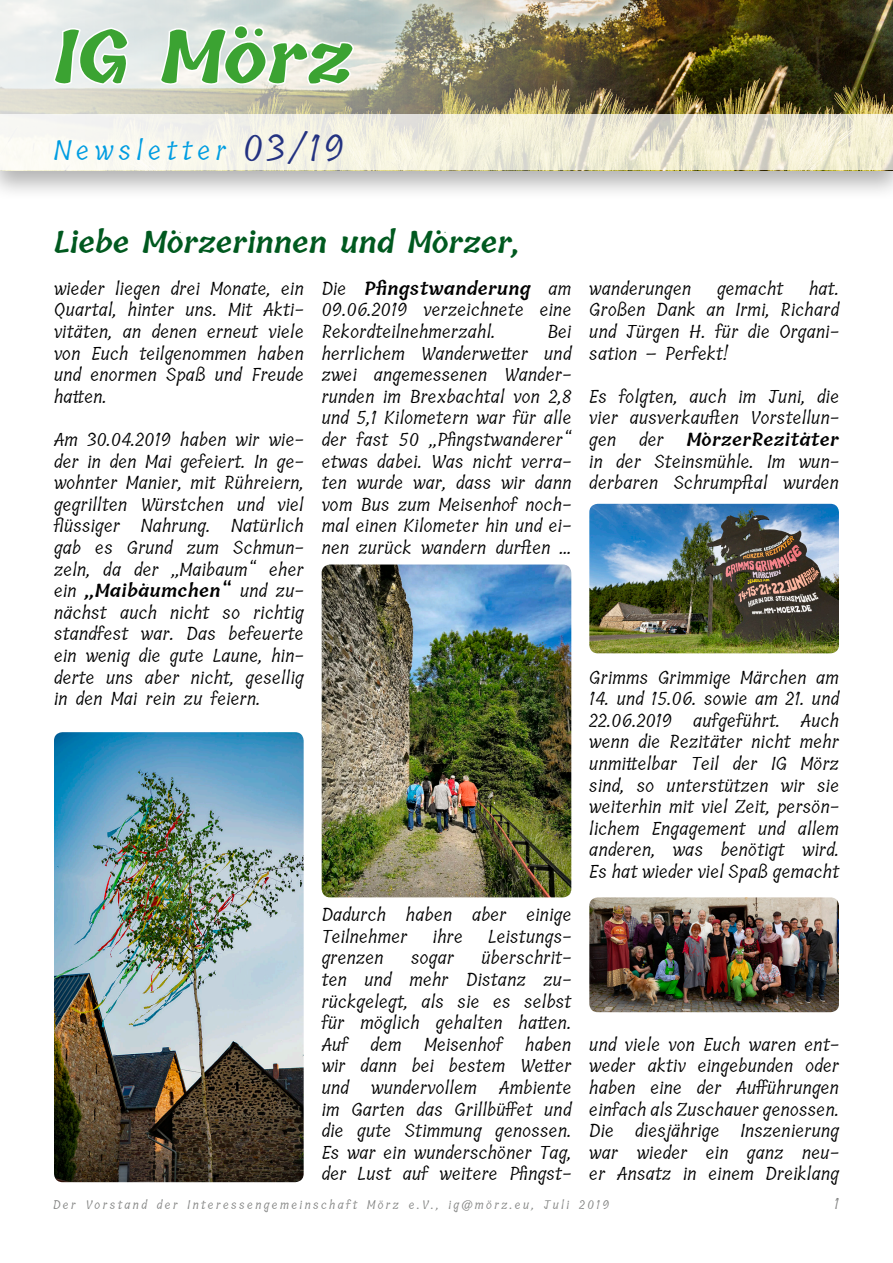
<style>
.page{position:relative;width:893px;height:1263px;background:#fff}
.page>*{position:absolute;margin:0;border:0;box-sizing:border-box;transform-origin:0 0}
.t1{font:700 72px "Tillana";color:#3ba332}
.t2{font:36px "Tillana";color:#233281}
.t3{font:600 30px "Tillana";color:#00591f}
.t4{font:27px "Tillana";letter-spacing:.2em;color:#009de2}
.t5{font:18px/21.6px "Tillana";letter-spacing:.02em;color:#000;text-align:justify}
.t6{font:15px "Tillana";color:#838483}
.t7{font:12px "Tillana";letter-spacing:.2em;color:#838483}
.s1{font-weight:600}
</style>
<div class="page">
<div style="left:0;top:0;width:893px;height:202px;background:#000;opacity:.3"></div>
<img style="left:0;top:0;width:893px;height:170px">
<svg style="left:52px;top:26px;width:78px;height:61px"></svg>
<svg style="left:158px;top:23px;width:198px;height:64px"></svg>
<img style="left:54px;top:732px;width:250px;height:450px">
<img style="left:322px;top:564px;width:249px;height:333px">
<img style="left:589px;top:897px;width:250px;height:115px">
<img style="left:589px;top:504px;width:250px;height:149px">
<p class="t1" style="left:54px;top:2px;width:300px">IG Mörz</p>
<p class="t4" style="left:54px;top:132px;width:174px">Newsletter</p>
<p class="t2" style="left:243px;top:124px;width:102px">03/19</p>
<p class="t3" style="left:54px;top:221px;width:467px">Liebe Mörzerinnen und Mörzer,</p>
<p class="t5" style="left:54px;top:277px;width:251px">wieder liegen drei Monate, ein Quartal, hinter uns. Mit Akti&shy;vitäten, an denen erneut viele von Euch teilgenommen haben und enormen Spaß und Freude hatten.</p>
<p class="t5" style="left:54px;top:429px;width:251px">Am 30.04.2019 haben wir wie&shy;der in den Mai gefeiert. In ge&shy;wohnter Manier, mit Rühreiern, gegrillten Würstchen und viel flüssiger Nahrung. Natürlich gab es Grund zum Schmun&shy;zeln, da der „Maibaum“ eher ein <span class="s1">„Maibäumchen“</span> und zu&shy;nächst auch nicht so richtig standfest war. Das befeuerte ein wenig die gute Laune, hin&shy;derte uns aber nicht, gesellig in den Mai rein zu feiern.</p>
<p class="t5" style="left:322px;top:277px;width:251px">Die <span class="s1">Pfingstwanderung</span> am 09.06.2019 verzeichnete eine Rekordteilnehmerzahl.</p>
<p class="t5" style="left:322px;top:321px;width:251px;text-indent:226px">Bei herrlichem Wanderwetter und zwei angemessenen Wander&shy;runden im Brexbachtal von 2,8 und 5,1 Kilometern war für alle der fast 50 „Pfingstwanderer“ etwas dabei. Was nicht verra&shy;ten wurde war, dass wir dann vom Bus zum Meisenhof noch&shy;mal einen Kilometer hin und ei&shy;nen zurück wandern durften …</p>
<p class="t5" style="left:322px;top:904px;width:251px">Dadurch haben aber einige<br>Teilnehmer</p>
<p class="t5" style="left:433px;top:925px;width:31px">ihre</p>
<p class="t5" style="left:488px;top:925px;width:84px">Leistungs-</p>
<p class="t5" style="left:322px;top:947px;width:251px;text-indent:160px">überschrit&shy;ten und mehr Distanz zu&shy;rückgelegt, als sie es selbst für möglich gehalten hatten.<br>Auf</p>
<p class="t5" style="left:322px;top:947px;width:63px">grenzen</p>
<p class="t5" style="left:411px;top:947px;width:44px">sogar</p>
<p class="t5" style="left:322px;top:1033px;width:251px;text-indent:204px">haben wir dann bei bestem Wetter und</p>
<p class="t5" style="left:371px;top:1033px;width:33px">dem</p>
<p class="t5" style="left:424px;top:1033px;width:80px">Meisenhof</p>
<p class="t5" style="left:322px;top:1077px;width:251px;text-indent:178px">Ambiente im Garten das Grillbüffet und die gute Stimmung genossen.<br>Es war ein wunderschöner Tag, der Lust auf weitere Pfingst-</p>
<p class="t5" style="left:371px;top:1077px;width:107px">wundervollem</p>
<p class="t5" style="left:589px;top:277px;width:251px;text-indent:220px">hat.<br>Großen Dank an Irmi, Richard und Jürgen H. für die Organi&shy;sation – Perfekt!</p>
<p class="t5" style="left:589px;top:385px;width:251px">Es folgten, auch im Juni, die vier ausverkauften Vorstellun&shy;gen</p>
<p class="t5" style="left:589px;top:277px;width:103px">wanderungen</p>
<p class="t5" style="left:717px;top:277px;width:68px">gemacht</p>
<p class="t5" style="left:639px;top:429px;width:26px">der</p>
<p class="t5" style="left:589px;top:429px;width:251px;text-indent:97px"><span class="s1">MörzerRezitäter </span>in der Steinsmühle. Im wun&shy;derbaren Schrumpftal wurden</p>
<p class="t5" style="left:589px;top:666px;width:251px">Grimms Grimmige Märchen am</p>
<p class="t5" style="left:589px;top:688px;width:251px">14. und 15.06. sowie am 21. und 22.06.2019 aufgeführt. Auch wenn die Rezitäter nicht mehr unmittelbar Teil der IG Mörz sind, so unterstützen wir sie weiterhin mit viel Zeit, persön&shy;lichem Engagement und allem anderen, was benötigt wird.<br>Es hat wieder viel Spaß gemacht</p>
<p class="t5" style="left:589px;top:1033px;width:251px">und viele von Euch waren ent&shy;weder aktiv eingebunden oder haben eine der Aufführungen einfach als Zuschauer genossen.<br>Die diesjährige Inszenierung war wieder ein ganz neu&shy;er Ansatz in einem Dreiklang</p>
<p class="t7" style="left:53px;top:1196px;width:558px">Der Vorstand der Interessengemeinschaft Mörz e.V., ig@mörz.eu, Juli 2019</p>
<p class="t6" style="left:834px;top:1193px;width:6px">1</p>
</div>
